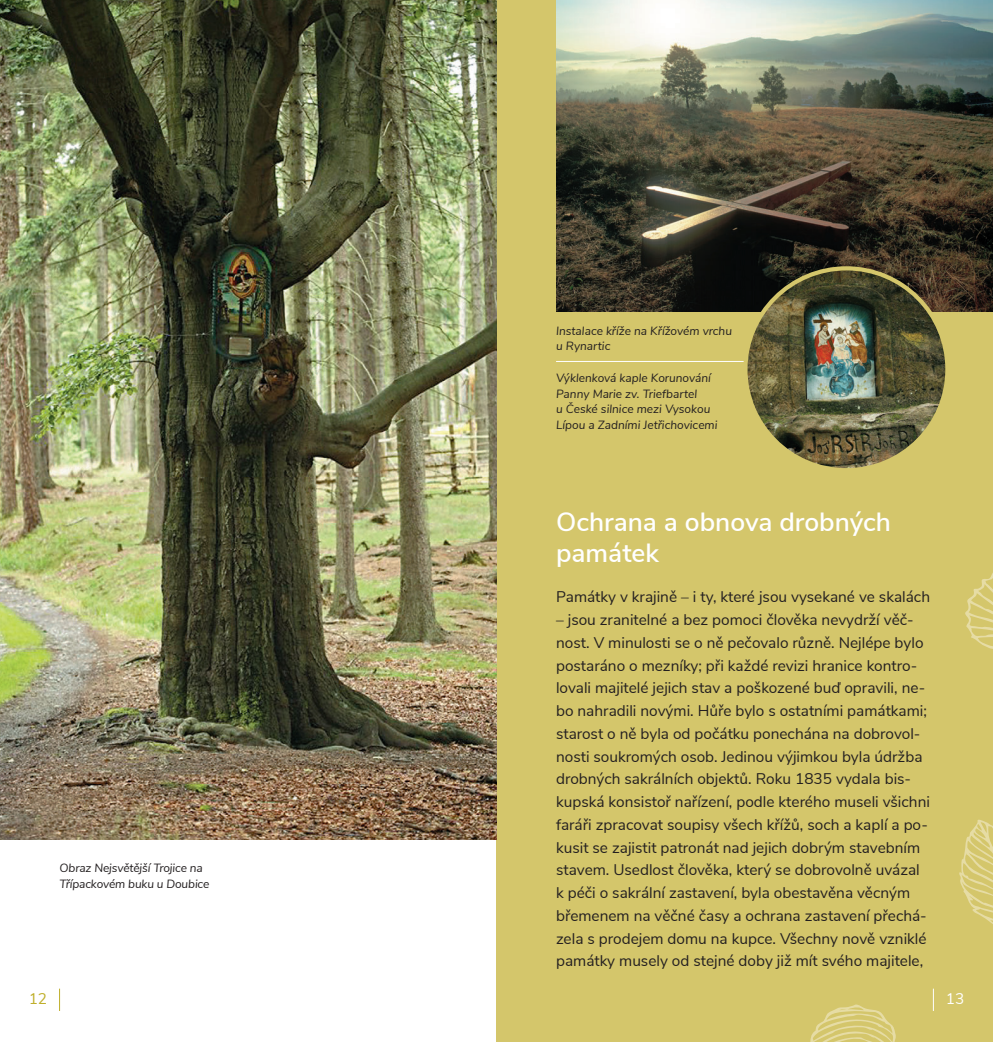
<style>
.page{position:relative;width:993px;height:1042px;background:#fff}
.page>*{position:absolute;margin:0;border:0;box-sizing:border-box;transform-origin:0 0}
.t1{font:600 26.25px/31.5px "Nunito Sans";color:#fff}
.t2{font:15.4px/22.8px "Nunito Sans";color:#231f20}
.t3{font:15.4px "Nunito Sans";color:#bfaf2b}
.t4{font:15.4px "Nunito Sans";color:#fff}
.t5{font:italic 11.9px/15.8px "Nunito Sans";color:#231f20}
</style>
<div class="page">
<div style="left:496px;top:0;width:496px;height:1042px;background:#d4c66b"></div>
<svg style="left:810px;top:1004px;width:86px;height:38px"></svg>
<svg style="left:965px;top:574px;width:27px;height:75px"></svg>
<svg style="left:959px;top:819px;width:33px;height:104px"></svg>
<img style="left:0;top:0;width:496px;height:839px">
<img style="left:556px;top:0;width:436px;height:311px">
<hr style="left:556px;top:361px;width:225px;height:1px;background:#fff">
<img style="left:745px;top:268px;width:202px;height:202px;border-radius:50%">
<div style="left:743px;top:266px;width:206px;height:206px;border:4px solid #d4c66b;border-radius:50%"></div>
<svg style="left:59px;top:988px;width:1px;height:23px"></svg>
<svg style="left:932px;top:989px;width:1px;height:22px"></svg>
<p class="t5" style="left:556px;top:323px;width:177px">Instalace kříže na Křížovém vrchu u Rynartic</p>
<p class="t5" style="left:556px;top:370px;width:163px">Výklenková kaple Korunování<br>Panny Marie zv. Triefbartel<br>u České silnice mezi Vysokou<br>Lípou a Zadními Jetřichovicemi</p>
<p class="t5" style="left:60px;top:860px;width:151px">Obraz Nejsvětější Trojice na<br>Třípackovém buku u Doubice</p>
<h1 class="t1" style="left:556px;top:506px;width:336px">Ochrana a obnova drobných památek</h1>
<p class="t2" style="left:556px;top:586px;width:375px">Památky v krajině – i ty, které jsou vysekané ve skalách</p>
<p class="t2" style="left:556px;top:608px;width:375px">– jsou zranitelné a bez pomoci člověka nevydrží věč&shy;nost. V minulosti se o ně pečovalo různě. Nejlépe bylo postaráno o mezníky; při každé revizi hranice kontro&shy;lovali majitelé jejich stav a poškozené buď opravili, ne&shy;bo nahradili novými. Hůře bylo s ostatními památkami; starost o ně byla od počátku ponechána na dobrovol&shy;nosti soukromých osob. Jedinou výjimkou byla údržba drobných sakrálních objektů. Roku 1835 vydala bis&shy;kupská konsistoř nařízení, podle kterého museli všichni faráři zpracovat soupisy všech křížů, soch a kaplí a po&shy;kusit se zajistit patronát nad jejich dobrým stavebním stavem. Usedlost člověka, který se dobrovolně uvázal k péči o sakrální zastavení, byla obestavěna věcným břemenem na věčné časy a ochrana zastavení přechá&shy;zela s prodejem domu na kupce. Všechny nově vzniklé památky musely od stejné doby již mít svého majitele,</p>
<p class="t3" style="left:29px;top:988px;width:20px">12</p>
<p class="t4" style="left:945px;top:988px;width:20px">13</p>
</div>
